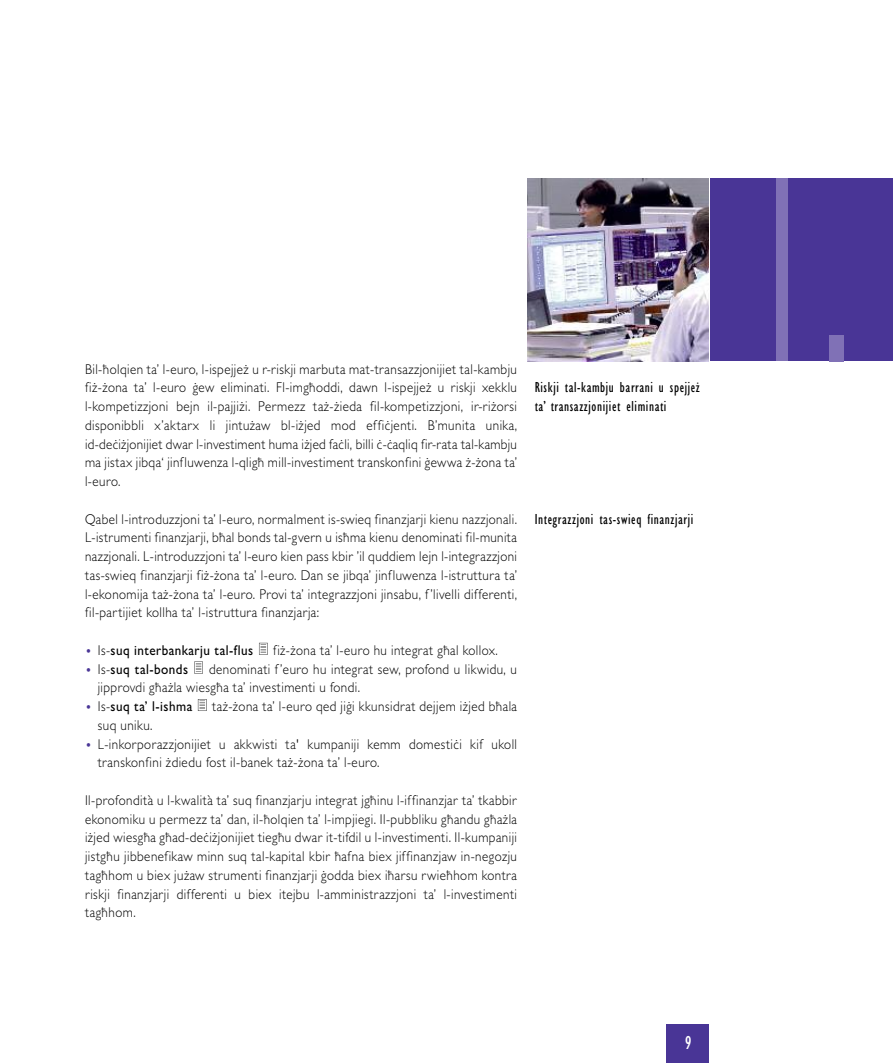
<style>
.page{position:relative;width:893px;height:1063px;background:#fff}
.page>*{position:absolute;margin:0;border:0;box-sizing:border-box;transform-origin:0 0}
.t1{font:300 267.75px "Gill Sans";color:#8071b6;scale:.85 1}
.t2{font:condensed 19.5px "Gill Sans MT Pro";color:#fff;scale:.95 1}
.t3{font:condensed 15px/18.8px "Gill Sans MT Pro";letter-spacing:.045em;color:#000;scale:.95 1}
.t4{font:300 14.25px/18.8px "Gill Sans MT Pro";letter-spacing:.035em;color:#000;text-align:justify;scale:.92 1}
.t5{font:500 14.25px "Gill Sans MT Pro";letter-spacing:.035em;color:#000;scale:.92 1}
.s1{font-family:"Gill Sans";font-weight:300;font-size:15px;color:#493596}
.s2{font-weight:300}
.s3{font-family:"Gill Sans";font-size:15px;color:#493596}
</style>
<div class="page">
<svg style="left:198px;top:699px;width:9px;height:12px"></svg>
<svg style="left:194px;top:662px;width:9px;height:12px"></svg>
<svg style="left:259px;top:643px;width:9px;height:12px"></svg>
<div style="left:666px;top:1025px;width:43px;height:38px;background:#493596"></div>
<img style="left:527px;top:178px;width:181px;height:183px">
<div style="left:710px;top:178px;width:183px;height:183px;background:#493596"></div>
<p class="t4" style="left:85px;top:361px;width:471px">Bil-ħolqien ta’ l-euro, l-ispejjeż u r-riskji marbuta mat-transazzjonijiet tal-kambju fiż-żona ta’ l-euro ġew eliminati. Fl-imgħoddi, dawn l-ispejjeż u riskji xekklu l-kompetizzjoni bejn il-pajjiżi. Permezz taż-żieda fil-kompetizzjoni, ir-riżorsi disponibbli x’aktarx li jintużaw bl-iżjed mod effiċjenti. B’munita unika, id-deċiżjonijiet dwar l-investiment huma iżjed faċli, billi ċ-ċaqliq fir-rata tal-kambju ma jistax jibqa‘ jinfluwenza l-qligħ mill-investiment transkonfini ġewwa ż-żona ta’ l-euro.</p>
<p class="t4" style="left:85px;top:511px;width:471px">Qabel l-introduzzjoni ta’ l-euro, normalment is-swieq finanzjarji kienu nazzjonali.<br>L-istrumenti finanzjarji, bħal bonds tal-gvern u isħma kienu denominati fil-munita nazzjonali. L-introduzzjoni ta’ l-euro kien pass kbir ’il quddiem lejn l-integrazzjoni tas-swieq finanzjarji fiż-żona ta’ l-euro. Dan se jibqa’ jinfluwenza l-istruttura ta’ l-ekonomija taż-żona ta’ l-euro. Provi ta’ integrazzjoni jinsabu, f’livelli differenti, fil-partijiet kollha ta’ l-istruttura finanzjarja:</p>
<p class="t5" style="left:85px;top:645px;width:184px"><span class="s1">•</span> <span class="s2">Is-</span>suq interbankarju tal-flus</p>
<p class="t4" style="left:273px;top:642px;width:246px">fiż-żona ta’ l-euro hu integrat għal kollox.</p>
<p class="t5" style="left:85px;top:663px;width:113px"><span class="s1">•</span> <span class="s2">Is-</span>suq tal-bonds</p>
<p class="t4" style="left:98px;top:661px;width:457px;text-indent:111px">denominati f’euro hu integrat sew, profond u likwidu, u jipprovdi għażla wiesgħa ta’ investimenti u fondi.</p>
<p class="t5" style="left:85px;top:701px;width:118px"><span class="s1">•</span> <span class="s2">Is-</span>suq ta’ l-ishma</p>
<p class="t4" style="left:212px;top:698px;width:333px">taż-żona ta’ l-euro qed jiġi kkunsidrat dejjem iżjed bħala</p>
<p class="t4" style="left:98px;top:717px;width:61px">suq uniku.</p>
<p class="t4" style="left:98px;top:736px;width:457px;text-indent:-13px"><span class="s3">•</span> L-inkorporazzjonijiet u akkwisti ta' kumpaniji kemm domestiċi kif ukoll transkonfini żdiedu fost il-banek taż-żona ta’ l-euro.</p>
<p class="t4" style="left:85px;top:792px;width:471px">Il-profondità u l-kwalità ta’ suq finanzjarju integrat jgħinu l-iffinanzjar ta’ tkabbir ekonomiku u permezz ta’ dan, il-ħolqien ta’ l-impjiegi. Il-pubbliku għandu għażla iżjed wiesgħa għad-deċiżjonijiet tiegħu dwar it-tifdil u l-investimenti. Il-kumpaniji jistgħu jibbenefikaw minn suq tal-kapital kbir ħafna biex jiffinanzjaw in-negozju tagħhom u biex jużaw strumenti finanzjarji ġodda biex iħarsu rwieħhom kontra riskji finanzjarji differenti u biex itejbu l-amministrazzjoni ta’ l-investimenti tagħhom.</p>
<p class="t3" style="left:535px;top:379px;width:175px">riskji tal-kambju barrani u spejjeż ta’ transazzjonijiet eliminati</p>
<p class="t3" style="left:535px;top:511px;width:168px">Integrazzjoni tas-swieq finanzjarji</p>
<h2 class="t2" style="left:685px;top:1035px;width:9px">9</h2>
<h1 class="t1" style="left:726px;top:112px;width:156px">1.</h1>
</div>
